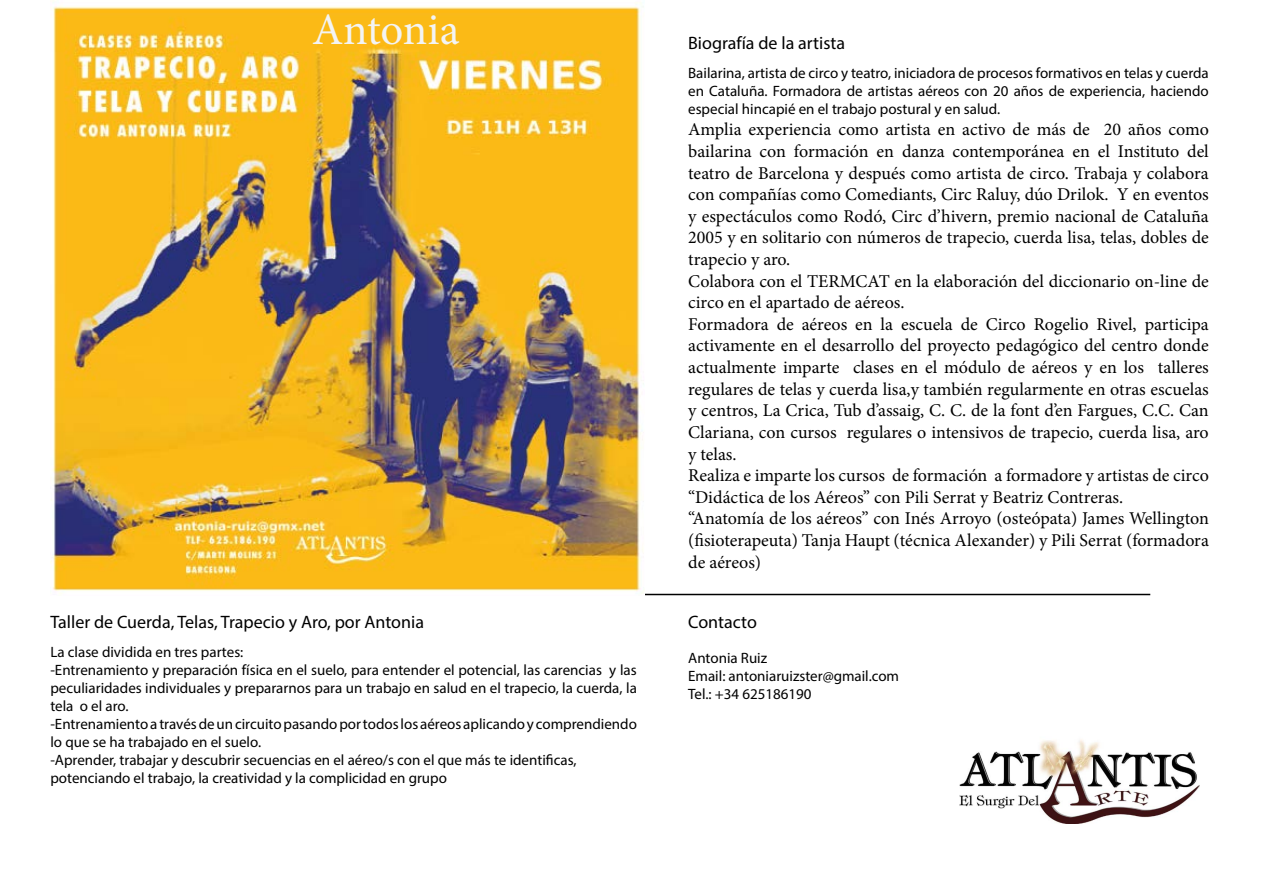
<style>
.page{position:relative;width:1263px;height:893px;background:#fff}
.page>*{position:absolute;margin:0;border:0;box-sizing:border-box;transform-origin:0 0}
.t1{font:45px "Minion Pro";letter-spacing:-.005em;color:#f3f4f4}
.t2{font:18px/21.6px "Minion Pro";color:#000}
.t3{font:18px "Myriad Pro";color:#000}
.t4{font:15px/18px "Myriad Pro";color:#000}
</style>
<div class="page">
<img style="left:959px;top:740px;width:241px;height:84px">
<hr style="left:640px;top:594px;width:510px;height:1px;background:#000">
<img style="left:50px;top:0;width:594px;height:595px">
<h1 class="t1" style="left:312px;top:-1px;width:149px">Antonia</h1>
<p class="t3" style="left:50px;top:610px;width:375px">Taller de Cuerda, Telas, Trapecio y Aro, por Antonia</p>
<p class="t4" style="left:50px;top:643px;width:588px">La clase dividida en tres partes:<br>-Entrenamiento y preparación física en el suelo, para entender el potencial, las carencias y las peculiaridades individuales y prepararnos para un trabajo en salud en el trapecio, la cuerda, la tela o el aro.<br>-Entrenamiento a través de un circuito pasando por todos los aéreos aplicando y comprendiendo lo que se ha trabajado en el suelo.<br>-Aprender, trabajar y descubrir secuencias en el aéreo/s con el que más te identificas, potenciando el trabajo, la creatividad y la complicidad en grupo</p>
<p class="t3" style="left:688px;top:32px;width:158px">Biografía de la artista</p>
<p class="t4" style="left:688px;top:64px;width:522px;text-align:justify">Bailarina, artista de circo y teatro, iniciadora de procesos formativos en telas y cuerda en Cataluña. Formadora de artistas aéreos con 20 años de experiencia, haciendo especial hincapié en el trabajo postural y en salud.</p>
<p class="t2" style="left:688px;top:119px;width:522px">Amplia experiencia como artista en activo de más de 20 años como bailarina con formación en danza contemporánea en el Instituto del teatro de Barcelona y después como artista de circo. Trabaja y colabora con compañías como Comediants, Circ Raluy, dúo Drilok. Y en eventos y espectáculos como Rodó, Circ d’hivern, premio nacional de Cataluña 2005 y en solitario con números de trapecio, cuerda lisa, telas, dobles de trapecio y aro.<br>Colabora con el TERMCAT en la elaboración del diccionario on-line de circo en el apartado de aéreos.<br>Formadora de aéreos en la escuela de Circo Rogelio Rivel, participa activamente en el desarrollo del proyecto pedagógico del centro donde actualmente imparte clases en el módulo de aéreos y en los talleres regulares de telas y cuerda lisa,y también regularmente en otras escuelas y centros, La Crica, Tub d’assaig, C. C. de la font d’en Fargues, C.C. Can Clariana, con cursos regulares o intensivos de trapecio, cuerda lisa, aro y telas.<br>Realiza e imparte los cursos de formación a formadore y artistas de circo “Didáctica de los Aéreos” con Pili Serrat y Beatriz Contreras.<br>“Anatomía de los aéreos” con Inés Arroyo (osteópata) James Wellington (fisioterapeuta) Tanja Haupt (técnica Alexander) y Pili Serrat (formadora de aéreos)</p>
<p class="t3" style="left:688px;top:611px;width:70px">Contacto</p>
<p class="t4" style="left:688px;top:648px;width:212px">Antonia Ruiz<br>Email: antoniaruizster@gmail.com<br>Tel.: +34 625186190</p>
</div>
